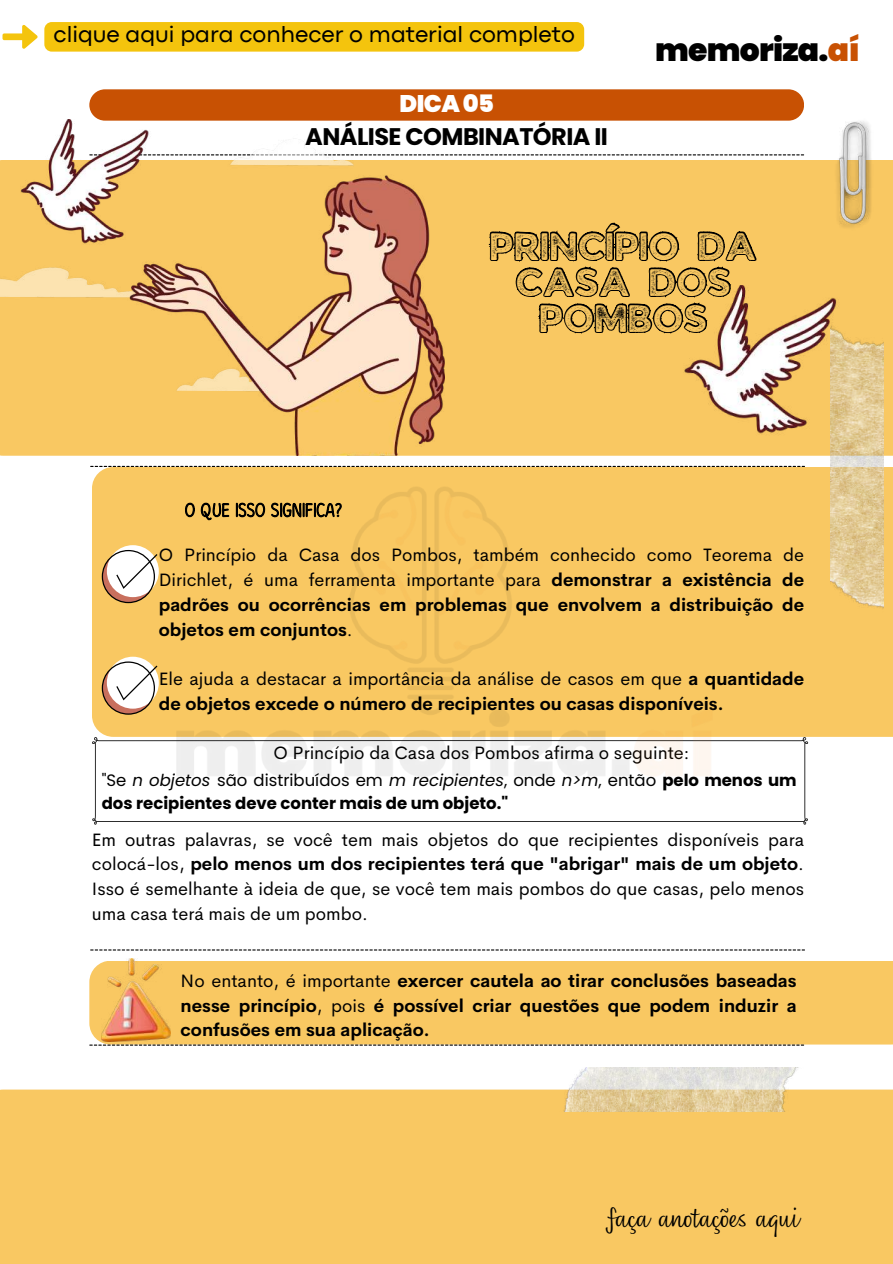
<style>
.page{position:relative;width:893px;height:1264px;background:#fff}
.page>*{position:absolute;margin:0;border:0;box-sizing:border-box;transform-origin:0 0}
.t1{font:36px/36px "JA Jaya Giri Sans Rough";color:#f9c862;text-align:center}
.t2{font:900 31.35px "Poppins";letter-spacing:-.025em;color:#000}
.t3{font:27px "Nefelibata Script";color:#000}
.t4{font:700 24px "Poppins";letter-spacing:-.025em;color:#000}
.t5{font:900 24px "Poppins";letter-spacing:-.025em;color:#fff}
.t6{font:23.25px "Codec Pro";color:#000}
.t7{font:700 18px/24.8px "Cerebri Sans";color:#000;text-align:justify}
.t8{font:18px/24.8px "Cerebri Sans";color:#000;text-align:justify}
.t9{font:700 16.5px/22.5px "Poppins";color:#000}
.s1{color:#c85103}
.s2{font-weight:400}
.s3{font-weight:400;font-style:italic}
.s4{font-weight:700}
</style>
<div class="page">
<div style="left:89px;top:89px;width:715px;height:32px;background:#c85103;border-radius:16px"></div>
<div style="left:444px;top:160px;width:448px;height:296px;background:#f9c862"></div>
<svg style="left:445px;top:154px;width:359px;height:1px"></svg>
<svg style="left:90px;top:466px;width:714px;height:1px"></svg>
<img style="left:833px;top:121px;width:40px;height:109px">
<div style="left:92px;top:467px;width:800px;height:270px;background:#f9c862"></div>
<img style="left:830px;top:313px;width:53px;height:311px">
<svg style="left:90px;top:949px;width:714px;height:1px"></svg>
<div style="left:0;top:1089px;width:892px;height:174px;background:#f9c862"></div>
<div style="left:89px;top:961px;width:803px;height:83px;background:#f9c862"></div>
<img style="left:550px;top:1067px;width:258px;height:44px">
<svg style="left:102px;top:550px;width:7px;height:53px"></svg>
<svg style="left:89px;top:1044px;width:715px;height:1px"></svg>
<img style="left:0;top:119px;width:444px;height:337px">
<svg style="left:483px;top:216px;width:274px;height:155px;background:#ac8a43"></svg>
<img style="left:593px;top:286px;width:264px;height:159px">
<svg style="left:102px;top:661px;width:7px;height:53px"></svg>
<svg style="left:92px;top:737px;width:716px;height:87px"></svg>
<img style="left:102px;top:958px;width:68px;height:83px">
<img style="left:109px;top:386px;width:670px;height:438px">
<svg style="left:3px;top:25px;width:34px;height:24px"></svg>
<div style="left:44px;top:22px;width:540px;height:30px;background:#f4c40d;border-radius:7px"></div>
<p class="t6" style="left:54px;top:26px;width:522px">clique aqui para conhecer o material completo</p>
<h3 class="t5" style="left:399px;top:86px;width:96px">DICA05</h3>
<h3 class="t4" style="left:305px;top:119px;width:304px">ANÁLISE COMBINATÓRIA II</h3>
<h2 class="t2" style="left:655px;top:28px;width:206px">memoriza.<span class="s1">aí</span></h2>
<h1 class="t1" style="left:491px;top:231px;width:269px">PRINCÍPIO DA<br>CASA DOS<br>POMBOS</h1>
<p class="t7" style="left:159px;top:542px;width:646px"><span class="s2">O Princípio da Casa dos Pombos, também conhecido como Teorema de Dirichlet, é uma ferramenta importante para</span> demonstrar a existência de padrões ou ocorrências em problemas que envolvem a distribuição de objetos em conjuntos<span class="s2">.</span></p>
<p class="t7" style="left:159px;top:666px;width:646px"><span class="s2">Ele ajuda a destacar a importância da análise de casos em que</span> a quantidade de objetos excede o número de recipientes ou casas disponíveis.</p>
<p class="t8" style="left:273px;top:740px;width:417px">O Princípio da Casa dos Pombos afirma o seguinte:</p>
<p class="t9" style="left:102px;top:769px;width:696px"><span class="s2">"Se</span> <span class="s3">n objetos</span> <span class="s2">são distribuídos em</span> <span class="s3">m recipientes</span><span class="s2">, onde</span> <span class="s3">n&gt;m</span><span class="s2">, então</span> pelo menos um dos recipientes deve conter mais de um objeto."</p>
<p class="t8" style="left:92px;top:827px;width:713px">Em outras palavras, se você tem mais objetos do que recipientes disponíveis para colocá-los, <span class="s4">pelo menos um dos recipientes terá que "abrigar" mais de um objeto</span>.<br>Isso é semelhante à ideia de que, se você tem mais pombos do que casas, pelo menos uma casa terá mais de um pombo.</p>
<p class="t7" style="left:181px;top:968px;width:617px"><span class="s2">No entanto, é importante</span> exercer cautela ao tirar conclusões baseadas nesse princípio<span class="s2">, pois</span> é possível criar questões que podem induzir a confusões em sua aplicação.</p>
<h3 class="t3" style="left:610px;top:1197px;width:190px">faça anotações aqui</h3>
</div>
